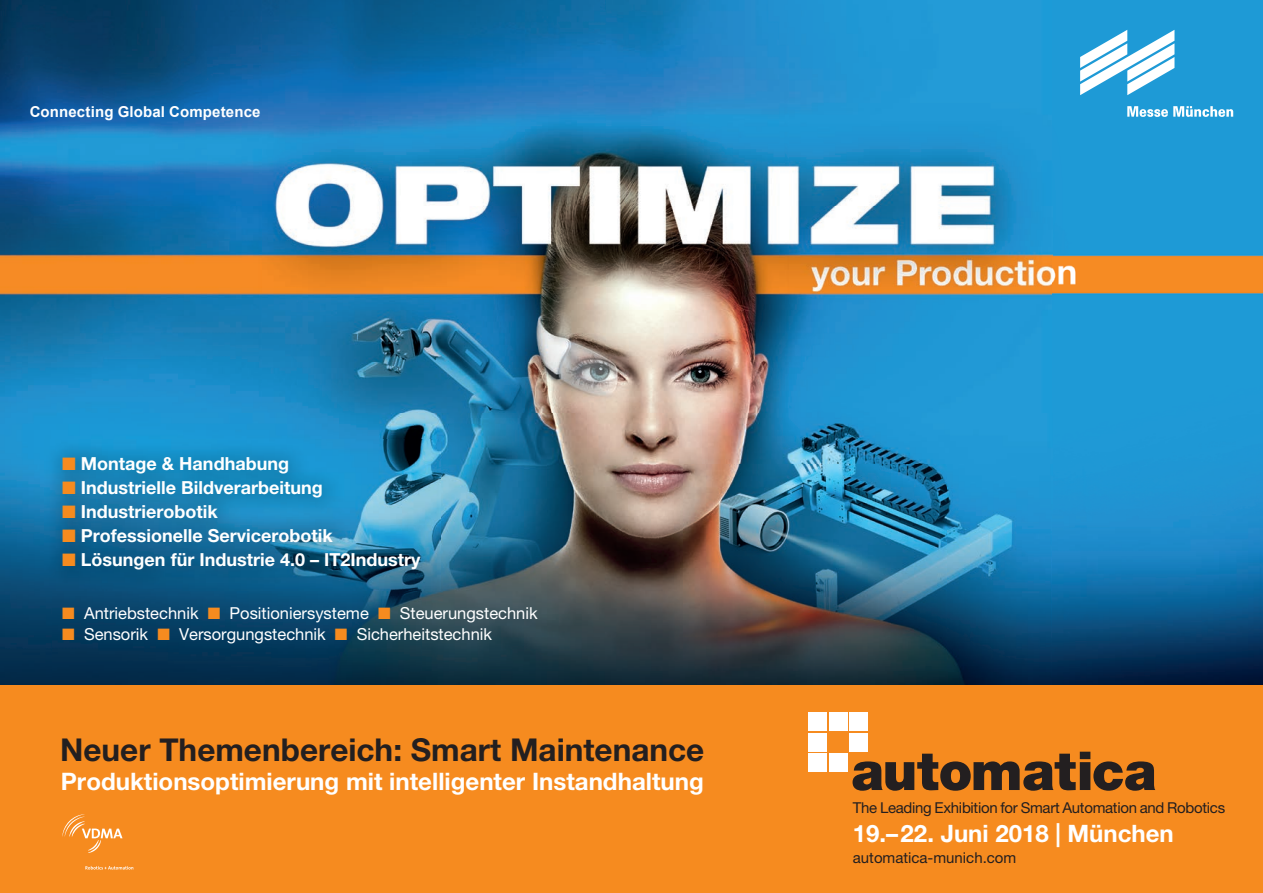
<style>
.page{position:relative;width:1263px;height:893px;background:#fff}
.page>*{position:absolute;margin:0;border:0;box-sizing:border-box;transform-origin:0 0}
.t1{font:700 31.5px "Helvetica Neue LT Pro";color:#231f20}
.t2{font:700 24.15px "Helvetica Neue LT Pro";color:#fff}
.t3{font:700 24px "Helvetica Neue LT Pro";color:#fff}
.t4{font:700 18px "Helvetica Neue LT Pro";color:#fff}
.t5{font:16.5px "Helvetica Neue LT Pro";color:#fff}
.t6{font:15px "Helvetica Neue LT Pro";letter-spacing:-.02em;color:#231f20}
.t7{font:700 15px "Arial";letter-spacing:.01em;color:#fff}
.t8{font:15px "Helvetica Neue LT Pro";color:#231f20}
.s1{color:#f68b1f}
</style>
<div class="page">
<img style="left:0;top:0;width:1052px;height:465px">
<img style="left:1052px;top:0;width:211px;height:686px">
<img style="left:0;top:465px;width:52px;height:221px">
<img style="left:421px;top:465px;width:632px;height:221px">
<img style="left:52px;top:590px;width:369px;height:96px">
<div style="left:0;top:686px;width:1263px;height:207px;background:#f68b1f"></div>
<img style="left:45px;top:439px;width:395px;height:151px">
<svg style="left:62px;top:814px;width:61px;height:39px"></svg>
<svg style="left:85px;top:866px;width:48px;height:3px"></svg>
<div style="left:828px;top:712px;width:19px;height:19px;background:#fff"></div>
<div style="left:828px;top:753px;width:19px;height:19px;background:#fff"></div>
<div style="left:808px;top:712px;width:19px;height:19px;background:#fff"></div>
<div style="left:808px;top:733px;width:19px;height:19px;background:#fff"></div>
<div style="left:849px;top:712px;width:19px;height:19px;background:#fff"></div>
<div style="left:808px;top:753px;width:19px;height:19px;background:#fff"></div>
<div style="left:849px;top:733px;width:19px;height:19px;background:#fff"></div>
<svg style="left:852px;top:752px;width:303px;height:39px"></svg>
<svg style="left:1127px;top:106px;width:106px;height:11px"></svg>
<svg style="left:1080px;top:30px;width:94px;height:65px"></svg>
<p class="t7" style="left:30px;top:102px;width:232px">Connecting Global Competence</p>
<p class="t4" style="left:62px;top:452px;width:228px"><span class="s1">■</span> Montage &amp; Handhabung</p>
<p class="t4" style="left:62px;top:476px;width:262px"><span class="s1">■</span> Industrielle Bildverarbeitung</p>
<p class="t4" style="left:62px;top:500px;width:157px"><span class="s1">■</span> Industrierobotik</p>
<p class="t4" style="left:62px;top:524px;width:272px"><span class="s1">■</span> Professionelle Servicerobotik</p>
<p class="t4" style="left:62px;top:548px;width:360px"><span class="s1">■</span> Lösungen für Industrie 4.0 – IT2Industry</p>
<p class="t5" style="left:62px;top:603px;width:477px"><span class="s1">■</span> Antriebstechnik <span class="s1">■</span> Positioniersysteme <span class="s1">■</span> Steuerungstechnik</p>
<p class="t5" style="left:62px;top:624px;width:431px"><span class="s1">■</span> Sensorik <span class="s1">■</span> Versorgungstechnik <span class="s1">■</span> Sicherheitstechnik</p>
<h1 class="t1" style="left:60px;top:730px;width:646px">Neuer Themenbereich: Smart Maintenance</h1>
<h2 class="t2" style="left:61px;top:766px;width:644px">Produktionsoptimierung mit intelligenter Instandhaltung</h2>
<p class="t6" style="left:853px;top:799px;width:374px">The Leading Exhibition for Smart Automation and Robotics</p>
<h3 class="t3" style="left:853px;top:818px;width:322px">19.–22. Juni 2018 | München</h3>
<p class="t8" style="left:853px;top:848px;width:165px">automatica-munich.com</p>
</div>
